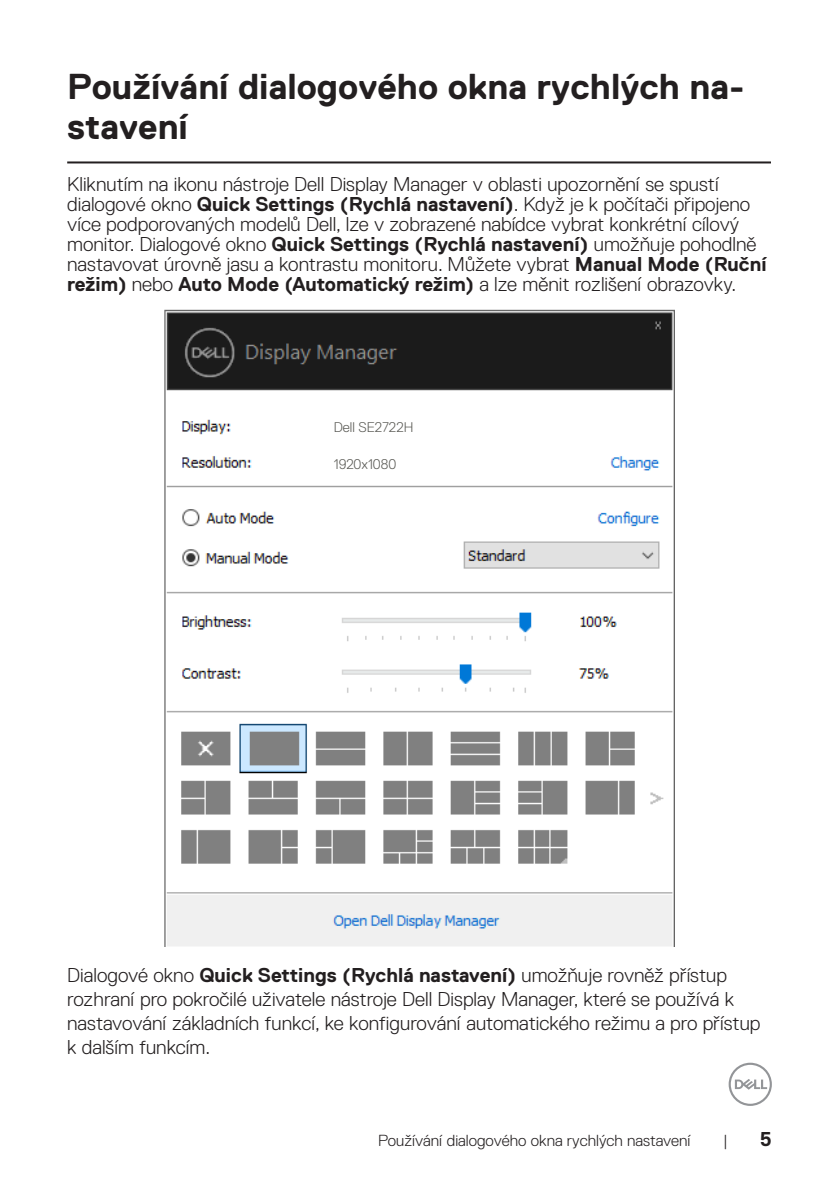
<style>
.page{position:relative;width:840px;height:1191px;background:#fff}
.page>*{position:absolute;margin:0;border:0;box-sizing:border-box;transform-origin:0 0}
.Head_1{font:700 36px/40px "Dell Replica";color:#231f20}
.Paragraph{font:300 20px/20px "Dell Replica";color:#231f20}
.t1{font:700 20px "Dell Replica";color:#231f20}
.t2{font:300 16px "Dell Replica";color:#231f20}
.t3{font:300 14px "Dell Replica";color:#585853}
.s1{font-weight:700}
</style>
<div class="page">
<svg style="left:728px;top:1062px;width:43px;height:44px"></svg>
<hr style="left:67px;top:161px;width:703px;height:2px;background:#231f20">
<img style="left:164px;top:309px;width:510px;height:637px">
<p class="Head_1" style="left:67px;top:67px;width:678px">Používání dialogového okna rychlých na&shy;stavení</p>
<p class="Paragraph" style="left:67px;top:174px;width:700px">Kliknutím na ikonu nástroje Dell Display Manager v oblasti upozornění se spustí dialogové okno <span class="s1">Quick Settings (Rychlá nastavení)</span>. Když je k počítači připojeno více podporovaných modelů Dell, lze v zobrazené nabídce vybrat konkrétní cílový monitor. Dialogové okno <span class="s1">Quick Settings (Rychlá nastavení)</span> umožňuje pohodlně nastavovat úrovně jasu a kontrastu monitoru. Můžete vybrat <span class="s1">Manual Mode (Ruční režim)</span> nebo <span class="s1">Auto Mode (Automatický režim)</span> a lze měnit rozlišení obrazovky.</p>
<p class="t3" style="left:334px;top:419px;width:81px">Dell SE2722H</p>
<p class="t3" style="left:334px;top:456px;width:64px">1920x1080</p>
<p class="Paragraph" style="left:67px;top:963px;width:694px;line-height:24px">Dialogové okno <span class="s1">Quick Settings (Rychlá nastavení)</span> umožňuje rovněž přístup rozhraní pro pokročilé uživatele nástroje Dell Display Manager, které se používá k nastavování základních funkcí, ke konfigurování automatického režimu a pro přístup k dalším funkcím.</p>
<p class="t2" style="left:378px;top:1131px;width:313px">Používání dialogového okna rychlých nastavení</p>
<p class="t2" style="left:722px;top:1131px;width:6px">|</p>
<p class="t1" style="left:759px;top:1127px;width:13px">5</p>
</div>
